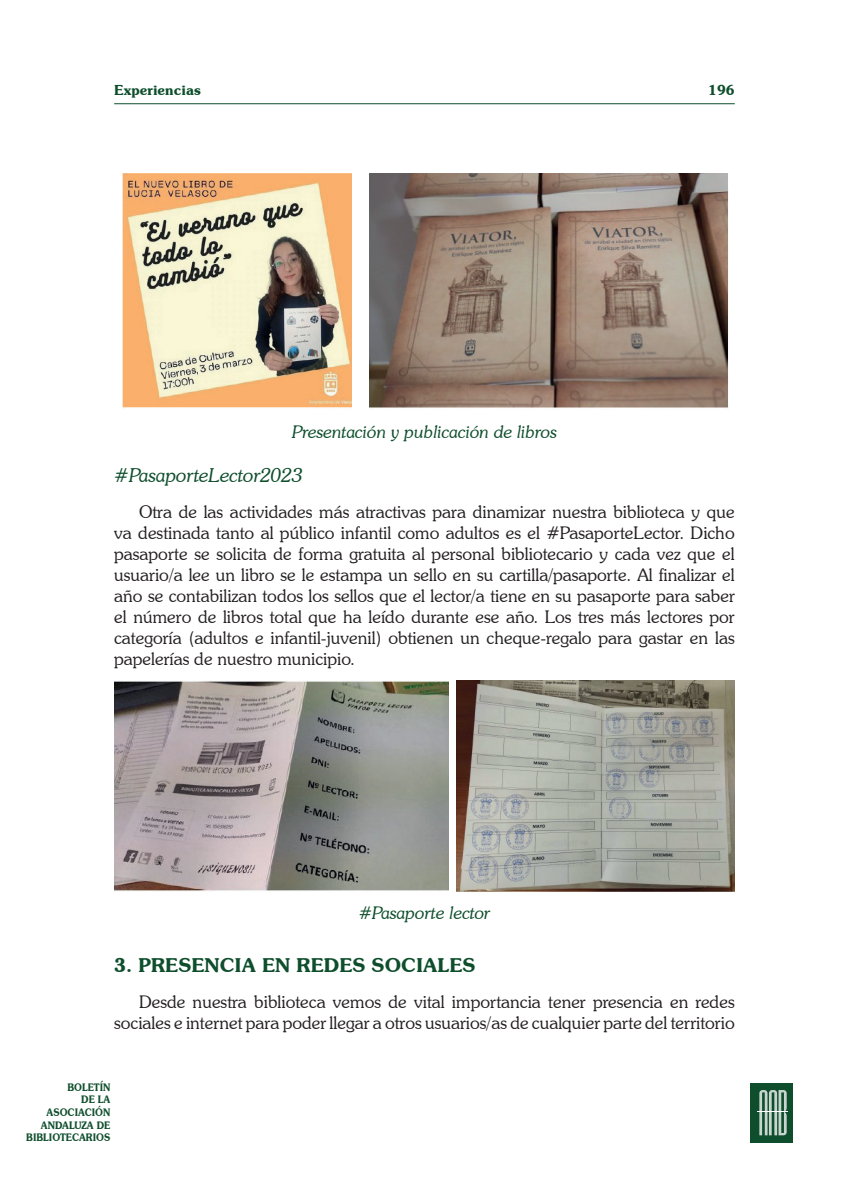
<style>
.page{position:relative;width:844px;height:1191px;background:#fff}
.page>*{position:absolute;margin:0;border:0;box-sizing:border-box;transform-origin:0 0}
.t1{font:600 19.25px "Souvenir IT Cby BT";color:#0e4e2c}
.t2{font:italic 300 19.25px "Souvenir IT Cby BT";color:#0e4e2c}
.t3{font:300 17.5px/21px "Souvenir IT Cby BT";color:#231f20;text-align:justify}
.t4{font:italic 300 17.5px "Souvenir IT Cby BT";color:#0e4e2c}
.t5{font:600 14px "Souvenir IT Cby BT";color:#0e4e2c}
.t6{font:600 10.5px/12.6px "Souvenir IT Cby BT";color:#0e4e2c;text-align:right;scale:.88 1}
</style>
<div class="page">
<div style="left:750px;top:1083px;width:42px;height:59px;background:#0e4e2c"></div>
<svg style="left:759px;top:1090px;width:27px;height:45px"></svg>
<hr style="left:756px;top:1111px;width:31px;height:1px;background:#fff">
<hr style="left:114px;top:103px;width:620px;height:1px;background:#0e4e2c">
<img style="left:123px;top:174px;width:228px;height:234px">
<img style="left:369px;top:174px;width:359px;height:235px">
<img style="left:114px;top:681px;width:334px;height:210px">
<img style="left:456px;top:681px;width:278px;height:210px">
<p class="t5" style="left:114px;top:81px;width:88px">Experiencias</p>
<p class="t5" style="left:708px;top:81px;width:28px">196</p>
<p class="t4" style="left:292px;top:421px;width:266px">Presentación y publicación de libros</p>
<p class="t2" style="left:114px;top:463px;width:190px">#PasaporteLector2023</p>
<p class="t3" style="left:114px;top:501px;width:622px;text-indent:25px">Otra de las actividades más atractivas para dinamizar nuestra biblioteca y que va destinada tanto al público infantil como adultos es el #PasaporteLector. Dicho pasaporte se solicita de forma gratuita al personal bibliotecario y cada vez que el usuario/a lee un libro se le estampa un sello en su cartilla/pasaporte. Al finalizar el año se contabilizan todos los sellos que el lector/a tiene en su pasaporte para saber el número de libros total que ha leído durante ese año. Los tres más lectores por categoría (adultos e infantil-juvenil) obtienen un cheque-regalo para gastar en las papelerías de nuestro municipio.</p>
<p class="t4" style="left:358px;top:901px;width:133px">#Pasaporte lector</p>
<p class="t1" style="left:114px;top:953px;width:363px">3. PRESENCIA EN REDES SOCIALES</p>
<p class="t3" style="left:114px;top:991px;width:622px;text-align:right">Desde nuestra biblioteca vemos de vital importancia tener presencia en redes sociales e internet para poder llegar a otros usuarios/as de cualquier parte del territorio</p>
<p class="t6" style="left:26px;top:1080px;width:97px">BOLETÍN<br>DE LA<br>ASOCIACIÓN<br>ANDALUZA DE<br>BIBLIOTECARIOS</p>
</div>
